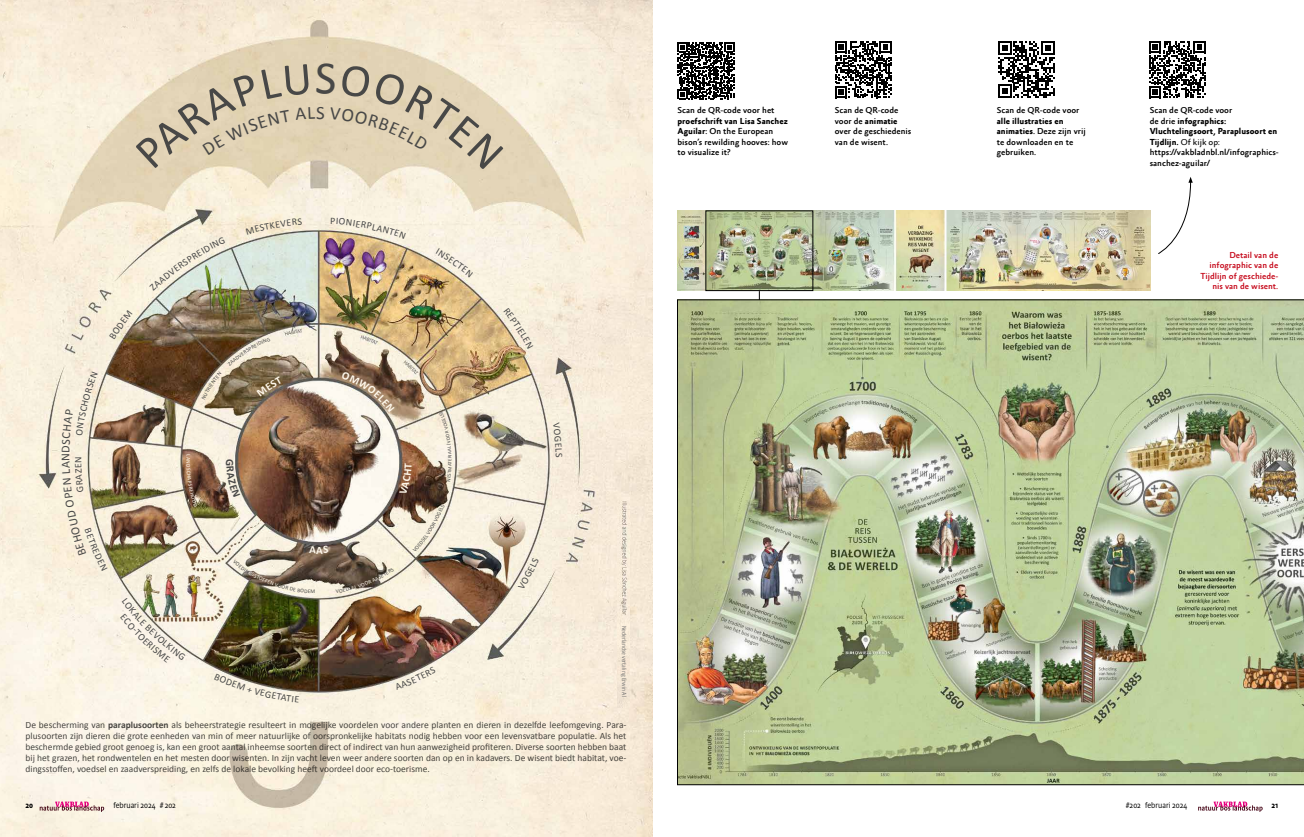
<style>
.page{position:relative;width:1304px;height:837px;background:#fff}
.page>*{position:absolute;margin:0;border:0;box-sizing:border-box;transform-origin:0 0}
.t1{font:18.8px "Calibri";color:#484847}
.t2{font:700 11.1px "Calibri";color:#484847}
.t3{font:9.5px/11px "Calibri";color:#484847;text-align:justify}
.t4{font:500 8.8px/10.5px "Absara Sans Offc Pro";color:#000}
.t5{font:500 8.8px/10.5px "Absara Sans Offc Pro";color:#c50719;text-align:right}
.t6{font:300 8.3px "Absara Sans Headline Pro";color:#000}
.t7{font:500 8.3px "Absara Sans Headline Pro";color:#000}
.t8{font:300 6px "Absara Sans Headline Pro";color:#6e6e6e}
.t9{font:5.5px "Calibri";color:#484847}
.t10{font:5.5px "Calibri";color:#fff8eb}
.t11{font:5px "Calibri";color:#484847}
.s1{font-weight:700}
.s2{font-weight:400}
</style>
<div class="page">
<img style="left:677px;top:299px;width:627px;height:485px">
<img style="left:678px;top:211px;width:472px;height:79px">
<img style="left:0;top:0;width:652px;height:836px">
<svg style="left:40px;top:801px;width:64px;height:10px"></svg>
<svg style="left:1198px;top:801px;width:65px;height:10px"></svg>
<svg style="left:677px;top:43px;width:57px;height:56px"></svg>
<svg style="left:998px;top:41px;width:56px;height:57px"></svg>
<img style="left:618px;top:497px;width:11px;height:210px">
<svg style="left:835px;top:41px;width:56px;height:57px"></svg>
<svg style="left:1149px;top:41px;width:57px;height:57px"></svg>
<svg style="left:1158px;top:177px;width:35px;height:77px"></svg>
<div style="left:705px;top:210px;width:108px;height:81px;border:1px solid #000"></div>
<svg style="left:135px;top:64px;width:368px;height:105px;background:#e3d4b7"></svg>
<svg style="left:246px;top:218px;width:56px;height:16px"></svg>
<svg style="left:331px;top:218px;width:75px;height:21px;background:#efe5cf"></svg>
<svg style="left:149px;top:237px;width:76px;height:54px;background:#e5e5d4"></svg>
<svg style="left:436px;top:248px;width:37px;height:29px"></svg>
<svg style="left:503px;top:307px;width:30px;height:42px"></svg>
<svg style="left:553px;top:422px;width:9px;height:35px"></svg>
<svg style="left:518px;top:557px;width:21px;height:32px"></svg>
<svg style="left:395px;top:666px;width:41px;height:23px"></svg>
<svg style="left:214px;top:673px;width:85px;height:29px;background:#b6af9c"></svg>
<svg style="left:120px;top:598px;width:66px;height:64px;background:#e7e2d3"></svg>
<svg style="left:62px;top:371px;width:46px;height:199px;background:#ece2ce"></svg>
<svg style="left:109px;top:310px;width:24px;height:29px"></svg>
<svg style="left:201px;top:372px;width:21px;height:27px"></svg>
<svg style="left:227px;top:337px;width:43px;height:29px"></svg>
<svg style="left:257px;top:376px;width:26px;height:21px"></svg>
<svg style="left:342px;top:371px;width:53px;height:41px;background:#a69381"></svg>
<svg style="left:226px;top:466px;width:14px;height:31px"></svg>
<svg style="left:309px;top:545px;width:19px;height:8px"></svg>
<svg style="left:399px;top:462px;width:13px;height:33px"></svg>
<svg style="left:439px;top:411px;width:13px;height:70px"></svg>
<svg style="left:413px;top:504px;width:32px;height:47px;background:#dbd1be"></svg>
<svg style="left:336px;top:567px;width:58px;height:26px;background:#928676"></svg>
<svg style="left:233px;top:559px;width:77px;height:34px;background:#ada391"></svg>
<svg style="left:187px;top:455px;width:11px;height:51px"></svg>
<h1 class="t1" style="left:316px;top:100px;width:10px">S</h1>
<p class="t4" style="left:677px;top:105px;width:99px">Scan de QR-code voor het</p>
<p class="t4" style="left:677px;top:116px;width:112px"><span class="s1">proefschrift van Lisa Sanchez<br>Aguilar</span>: On the European bison’s rewilding hooves: how to visualize it?</p>
<p class="t4" style="left:835px;top:105px;width:78px">Scan de QR-code voor de <span class="s1">animatie </span>over de geschiedenis van de wisent.</p>
<p class="t10" style="left:192px;top:460px;width:5px;rotate:90deg">N</p>
<p class="t2" style="left:238px;top:458px;width:9px;rotate:90deg">G</p>
<p class="t11" style="left:446px;top:463px;width:4px;rotate:-90deg">T</p>
<p class="t9" style="left:311px;top:587px;width:6px">M</p>
<p class="t8" style="left:628px;top:625px;width:73px;rotate:90deg">Nederlandse vertaling Erwin Al</p>
<p class="t3" style="left:26px;top:719px;width:602px">De bescherming van <span class="s1">paraplusoorten</span> als beheerstrategie resulteert in mogelijke voordelen voor andere planten en dieren in dezelfde leefomgeving. Para&shy;plusoorten zijn dieren die grote eenheden van min of meer natuurlijke of oorspronkelijke habitats nodig hebben voor een levensvatbare populatie. Als het beschermde gebied groot genoeg is, kan een groot aantal inheemse soorten direct of indirect van hun aanwezigheid profiteren. Diverse soorten hebben baat bij het grazen, het rondwentelen en het mesten door wisenten. In zijn vacht leven weer andere soorten dan op en in kadavers. De wisent biedt habitat, voe&shy;dingsstoffen, voedsel en zaadverspreiding, en zelfs de lokale bevolking heeft voordeel door eco-toerisme.</p>
<p class="t4" style="left:997px;top:105px;width:84px">Scan de QR-code voor</p>
<p class="t4" style="left:997px;top:116px;width:90px"><span class="s1">alle illustraties en animaties</span>. Deze zijn vrij te downloaden en te gebruiken.</p>
<p class="t4" style="left:1150px;top:105px;width:131px">Scan de QR-code voor<br>de drie <span class="s1">infographics:<br>Vluchtelingsoort, Paraplusoort en<br>Tijdlijn.</span> <span class="s2">Of kijk op: </span>https://vakbladnbl.nl/infographics&shy;sanchez-aguilar/</p>
<p class="t5" style="left:1200px;top:250px;width:79px">Detail van de infographic van de<br>Tijdlijn of geschiede&shy;nis van de wisent.</p>
<p class="t7" style="left:26px;top:799px;width:9px">20</p>
<p class="t6" style="left:113px;top:799px;width:64px">februari 2024 # 202</p>
<p class="t6" style="left:1126px;top:799px;width:63px">#202 februari 2024</p>
<p class="t7" style="left:1271px;top:799px;width:8px">21</p>
</div>
